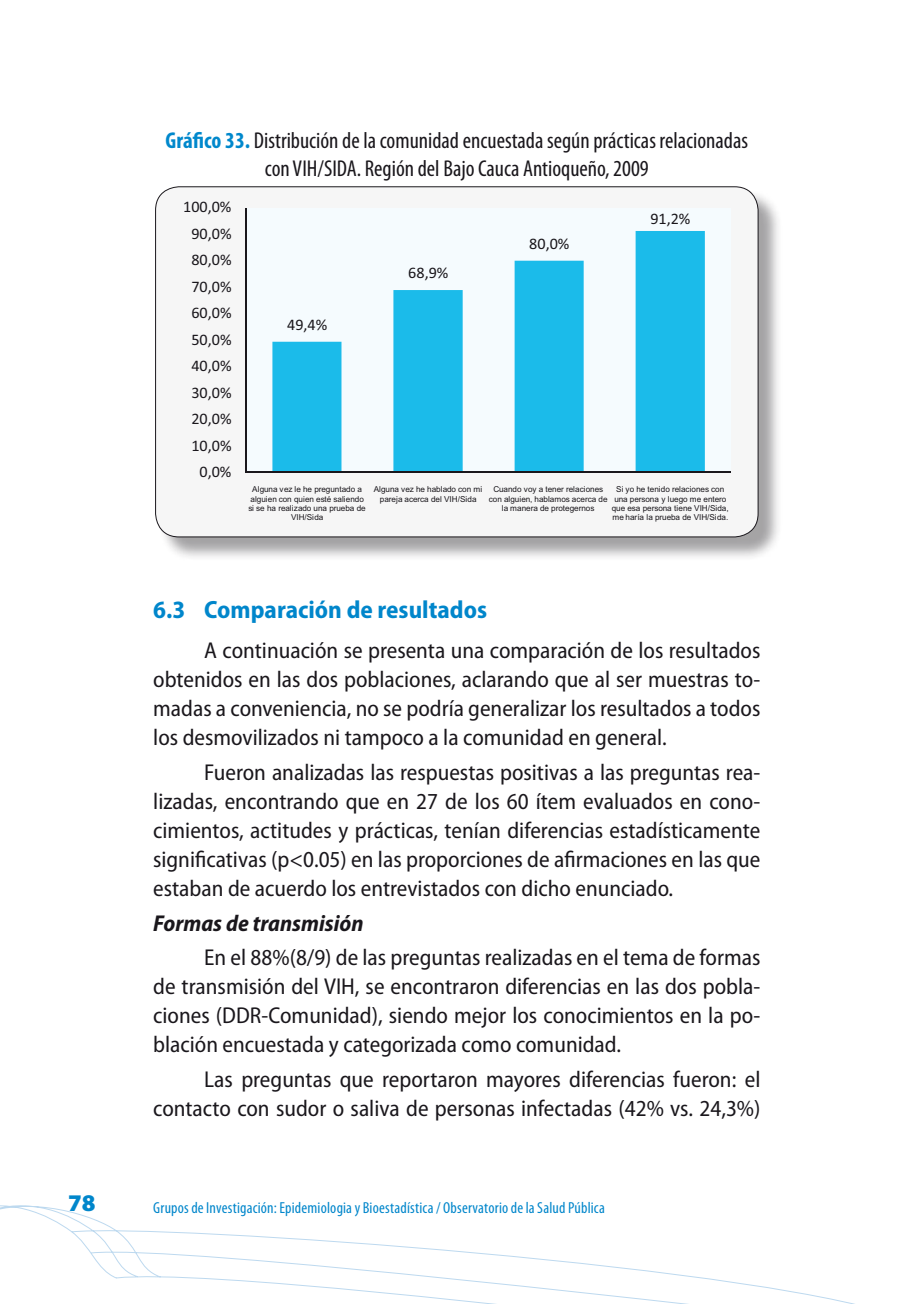
<style>
.page{position:relative;width:908px;height:1304px;background:#fff}
.page>*{position:absolute;margin:0;border:0;box-sizing:border-box;transform-origin:0 0}
.t1{font:700 semi-condensed 25px "Myriad Pro";color:#0086cb}
.t2{font:900 24px "Myriad Pro";color:#0086cb}
.t3{font:semi-condensed 23px/29px "Myriad Pro";color:#1a171c;text-align:justify}
.t4{font:condensed 23px/28.6px "Myriad Pro";color:#1a171c;text-align:center}
.t5{font:italic 700 semi-condensed 23px "Myriad Pro";color:#1a171c}
.t6{font:16.2px "Calibri";color:#1a171c}
.t7{font:condensed 16px "Myriad Pro";letter-spacing:.01em;color:#0086cb}
.t8{font:8.2px/9.4px "Arial";letter-spacing:-.01em;color:#1a171c;text-align:center}
.s1{font-weight:700;color:#08c}
</style>
<div class="page">
<svg style="left:0;top:1205px;width:855px;height:99px"></svg>
<div style="left:158px;top:190px;width:624px;height:372px;background:#1a171c;opacity:.4"></div>
<div style="left:155px;top:187px;width:602px;height:350px;background:#f6f6f6;border-radius:24px"></div>
<div style="left:246px;top:208px;width:484px;height:264px;background:#f5fbfe"></div>
<svg style="left:272px;top:231px;width:432px;height:241px;fill:#1bbbea"></svg>
<hr style="left:246px;top:208px;width:1px;height:264px;background:#1a171c">
<hr style="left:246px;top:472px;width:484px;height:1px;background:#1a171c">
<p class="t4" style="left:165px;top:125px;width:583px"><span class="s1">Gráfico 33.</span> Distribución de la comunidad encuestada según prácticas relacionadas con VIH/SIDA. Región del Bajo Cauca Antioqueño, 2009</p>
<p class="t6" style="left:183px;top:197px;width:50px">100,0%</p>
<p class="t6" style="left:191px;top:223px;width:42px">90,0%</p>
<p class="t6" style="left:191px;top:250px;width:42px">80,0%</p>
<p class="t6" style="left:191px;top:276px;width:42px">70,0%</p>
<p class="t6" style="left:191px;top:303px;width:42px">60,0%</p>
<p class="t6" style="left:191px;top:329px;width:42px">50,0%</p>
<p class="t6" style="left:191px;top:356px;width:42px">40,0%</p>
<p class="t6" style="left:191px;top:382px;width:42px">30,0%</p>
<p class="t6" style="left:191px;top:409px;width:42px">20,0%</p>
<p class="t6" style="left:191px;top:435px;width:42px">10,0%</p>
<p class="t6" style="left:199px;top:462px;width:33px">0,0%</p>
<p class="t6" style="left:287px;top:315px;width:42px">49,4%</p>
<p class="t6" style="left:408px;top:263px;width:42px">68,9%</p>
<p class="t6" style="left:529px;top:234px;width:42px">80,0%</p>
<p class="t6" style="left:650px;top:209px;width:42px">91,2%</p>
<p class="t8" style="left:248px;top:485px;width:119px">Alguna vez le he preguntado a alguien con quien esté saliendo si se ha realizado una prueba de<br>VIH/Sida</p>
<p class="t8" style="left:373px;top:485px;width:110px">Alguna vez he hablado con mi pareja acerca del VIH/Sida</p>
<p class="t8" style="left:488px;top:485px;width:120px">Cuando voy a tener relaciones con alguien, hablamos acerca de la manera de protegernos</p>
<p class="t8" style="left:611px;top:485px;width:118px">Si yo he tenido relaciones con una persona y luego me entero que esa persona tiene VIH/Sida, me haría la prueba de VIH/Sida.</p>
<p class="t1" style="left:153px;top:595px;width:335px">6.3 Comparación de resultados</p>
<p class="t3" style="left:153px;top:636px;width:608px;text-indent:51px">A continuación se presenta una comparación de los resultados obtenidos en las dos poblaciones, aclarando que al ser muestras to&shy;madas a conveniencia, no se podría generalizar los resultados a todos los desmovilizados ni tampoco a la comunidad en general.</p>
<p class="t3" style="left:153px;top:758px;width:608px;text-indent:51px">Fueron analizadas las respuestas positivas a las preguntas rea&shy;lizadas, encontrando que en 27 de los 60 ítem evaluados en cono&shy;cimientos, actitudes y prácticas, tenían diferencias estadísticamente significativas (p&lt;0.05) en las proporciones de afirmaciones en las que estaban de acuerdo los entrevistados con dicho enunciado.</p>
<p class="t5" style="left:153px;top:910px;width:212px">Formas de transmisión</p>
<p class="t3" style="left:153px;top:943px;width:608px;text-indent:51px">En el 88%(8/9) de las preguntas realizadas en el tema de formas de transmisión del VIH, se encontraron diferencias en las dos pobla&shy;ciones (DDR-Comunidad), siendo mejor los conocimientos en la po&shy;blación encuestada y categorizada como comunidad.</p>
<p class="t3" style="left:153px;top:1065px;width:608px;text-align:right">Las preguntas que reportaron mayores diferencias fueron: el contacto con sudor o saliva de personas infectadas (42% vs. 24,3%)</p>
<p class="t2" style="left:68px;top:1190px;width:29px">78</p>
<p class="t7" style="left:153px;top:1198px;width:453px">Grupos de Investigación: Epidemiologia y Bioestadística / Observatorio de la Salud Pública</p>
</div>
